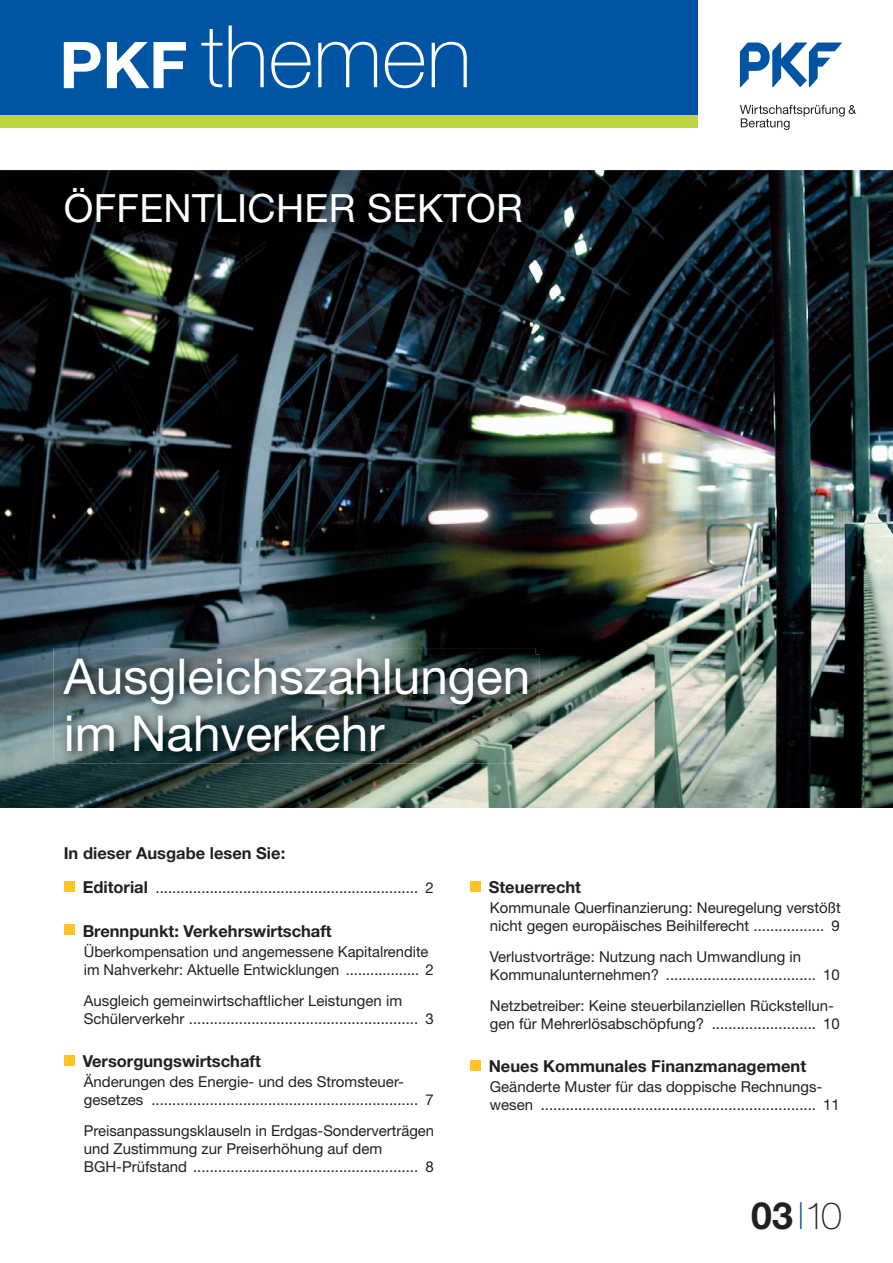
<style>
.page{position:relative;width:893px;height:1263px;background:#fff}
.page>*{position:absolute;margin:0;border:0;box-sizing:border-box;transform-origin:0 0}
.t1{font:49.5px/57px "Helvetica Neue LT";color:#fff}
.t2{font:39px "Helvetica Neue LT";letter-spacing:.01em;color:#fff}
.t3{font:700 37.5px "Helvetica Neue LT";color:#231f20}
.t4{font:700 16.5px "Helvetica Neue LT";color:#231f20}
.t5{font:15px/18px "Helvetica Neue LT";color:#231f20}
.s1{font-weight:700;font-size:16.5px}
.s2{font-weight:100;color:#0054a4}
.s3{font-weight:100}
</style>
<div class="page">
<img style="left:0;top:170px;width:893px;height:638px">
<div style="left:64px;top:881px;width:10px;height:11px;background:#ffc424"></div>
<div style="left:64px;top:924px;width:10px;height:11px;background:#ffc424"></div>
<div style="left:64px;top:1055px;width:10px;height:10px;background:#ffc424"></div>
<div style="left:470px;top:881px;width:10px;height:11px;background:#ffc424"></div>
<div style="left:470px;top:1060px;width:10px;height:11px;background:#ffc424"></div>
<img style="left:59px;top:654px;width:480px;height:110px">
<img style="left:53px;top:648px;width:483px;height:112px">
<img style="left:59px;top:654px;width:477px;height:106px">
<img style="left:61px;top:184px;width:470px;height:48px">
<div style="left:0;top:0;width:697px;height:115px;background:#0054a4"></div>
<div style="left:0;top:115px;width:697px;height:13px;background:#bed73d"></div>
<svg style="left:740px;top:43px;width:102px;height:44px"></svg>
<svg style="left:740px;top:105px;width:116px;height:25px"></svg>
<svg style="left:64px;top:42px;width:37px;height:46px"></svg>
<svg style="left:107px;top:42px;width:79px;height:46px"></svg>
<svg style="left:201px;top:29px;width:22px;height:59px"></svg>
<svg style="left:229px;top:26px;width:35px;height:61px"></svg>
<svg style="left:271px;top:42px;width:40px;height:46px"></svg>
<svg style="left:318px;top:42px;width:59px;height:45px"></svg>
<svg style="left:385px;top:42px;width:40px;height:46px"></svg>
<svg style="left:432px;top:42px;width:35px;height:45px"></svg>
<h2 class="t2" style="left:64px;top:194px;width:461px">ÖFFENTLICHER SEKTOR</h2>
<h1 class="t1" style="left:64px;top:653px;width:468px">Ausgleichszahlungen im Nahverkehr</h1>
<p class="t4" style="left:64px;top:847px;width:223px">In dieser Ausgabe lesen Sie:</p>
<p class="t5" style="left:83px;top:881px;width:353px"><span class="s1">Editorial</span> ............................................................... 2</p>
<p class="t4" style="left:83px;top:925px;width:251px">Brennpunkt: Verkehrswirtschaft</p>
<p class="t5" style="left:84px;top:944px;width:351px">Überkompensation und angemessene Kapitalrendite im Nahverkehr: Aktuelle Entwicklungen .................. 2</p>
<p class="t5" style="left:84px;top:993px;width:351px">Ausgleich gemeinwirtschaftlicher Leistungen im<br>Schülerverkehr ....................................................... 3</p>
<p class="t4" style="left:83px;top:1055px;width:180px">Versorgungswirtschaft</p>
<p class="t5" style="left:84px;top:1075px;width:351px">Änderungen des Energie- und des Stromsteuer&shy;gesetzes ................................................................ 7</p>
<p class="t5" style="left:84px;top:1123px;width:352px">Preisanpassungsklauseln in Erdgas- Sonderverträgen und Zustimmung zur Preiserhöhung auf dem<br>BGH-Prüfstand ...................................................... 8</p>
<p class="t4" style="left:489px;top:881px;width:94px">Steuerrecht</p>
<p class="t5" style="left:490px;top:901px;width:352px">Kommunale Querfinanzierung: Neuregelung verstößt nicht gegen europäisches Beihilferecht ................. 9</p>
<p class="t5" style="left:490px;top:949px;width:351px">Verlustvorträge: Nutzung nach Umwandlung in<br>Kommunalunternehmen? .................................... 10</p>
<p class="t5" style="left:490px;top:998px;width:351px">Netzbetreiber: Keine steuerbilanziellen Rückstellun&shy;gen für Mehrerlösabschöpfung? ......................... 10</p>
<p class="t4" style="left:489px;top:1060px;width:319px">Neues Kommunales Finanzmanagement</p>
<p class="t5" style="left:490px;top:1080px;width:351px">Geänderte Muster für das doppische Rechnungs&shy;wesen .................................................................. 11</p>
<h3 class="t3" style="left:751px;top:1202px;width:92px">03 <span class="s2">l</span><span class="s3">10</span></h3>
</div>
